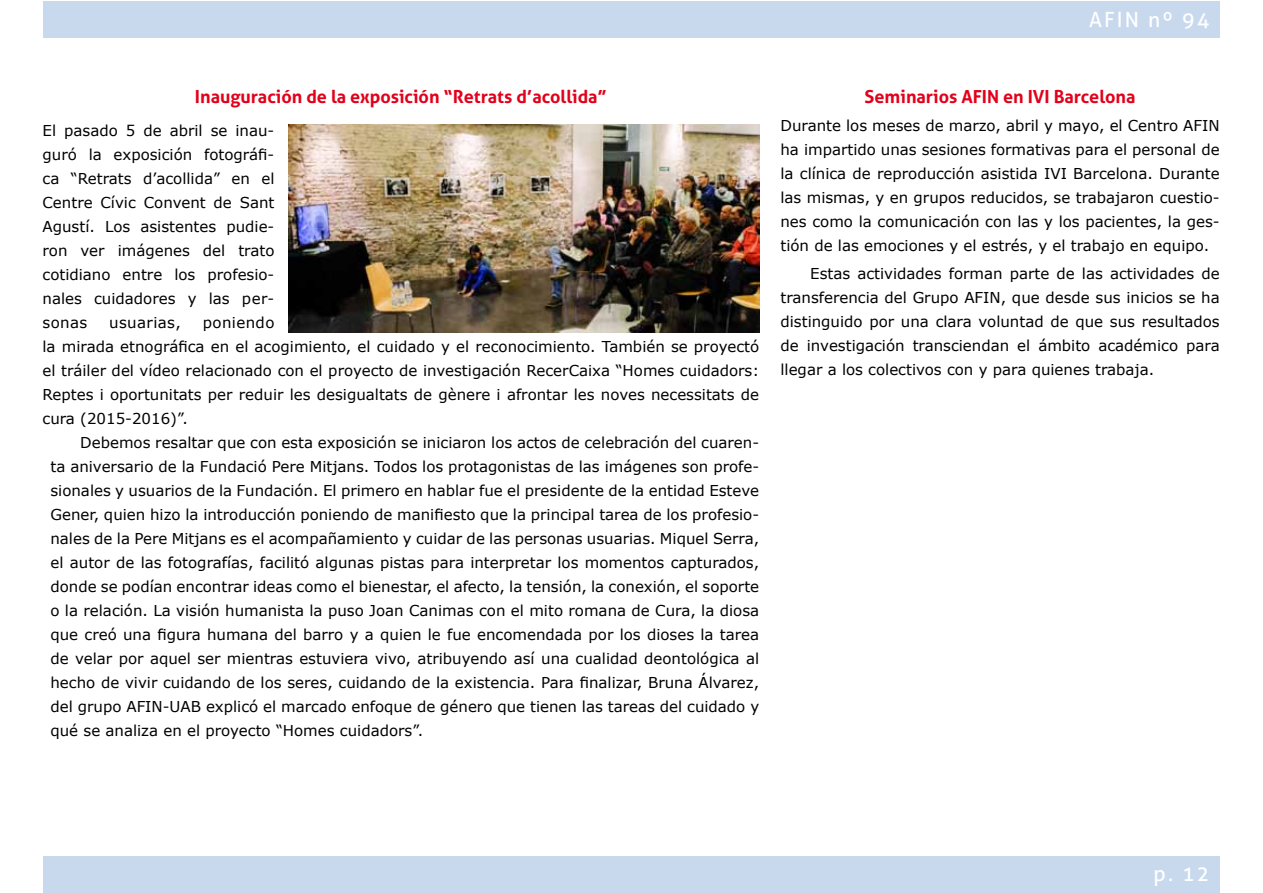
<style>
.page{position:relative;width:1263px;height:893px;background:#fff}
.page>*{position:absolute;margin:0;border:0;box-sizing:border-box;transform-origin:0 0}
.t1{font:21px "Aller";letter-spacing:.1em;color:#fff}
.t2{font:700 18px "Aller";color:#e2001a}
.t3{font:15px/24px "Verdana";color:#000;text-align:justify}
.t4{font:15px "Verdana";letter-spacing:.025em;color:#000}
</style>
<div class="page">
<div style="left:43px;top:1px;width:1177px;height:37px;background:#c8d9ee"></div>
<div style="left:43px;top:856px;width:1177px;height:37px;background:#c8d9ee"></div>
<img style="left:289px;top:124px;width:470px;height:208px">
<h1 class="t1" style="left:1089px;top:7px;width:122px">AFIN nº 94</h1>
<p class="t2" style="left:195px;top:85px;width:413px">Inauguración de la exposición “Retrats d’acollida”</p>
<p class="t3" style="left:43px;top:118px;width:233px">El pasado 5 de abril se inau&shy;guró la exposición fotográfi&shy;ca “Retrats d’acollida” en el Centre Cívic Convent de Sant Agustí. Los asistentes pudie&shy;ron ver imágenes del trato cotidiano entre los profesio&shy;nales cuidadores y las per&shy;sonas</p>
<p class="t3" style="left:43px;top:310px;width:718px;text-align:left;text-indent:160px">poniendo<br>la mirada etnográfica en el acogimiento, el cuidado y el reconocimiento. También se proyectó el tráiler del vídeo relacionado con el proyecto de investigación RecerCaixa “Homes cuidadors:<br>Reptes i oportunitats per reduir les desigualtats de gènere i afrontar les noves necessitats de cura (2015-2016)”.</p>
<p class="t3" style="left:50px;top:430px;width:710px;text-indent:30px">Debemos resaltar que con esta exposición se iniciaron los actos de celebración del cuaren&shy;ta aniversario de la Fundació Pere Mitjans. Todos los protagonistas de las imágenes son profe&shy;sionales y usuarios de la Fundación. El primero en hablar fue el presidente de la entidad Esteve Gener, quien hizo la introducción poniendo de manifiesto que la principal tarea de los profesio&shy;nales de la Pere Mitjans es el acompañamiento y cuidar de las personas usuarias. Miquel Serra, el autor de las fotografías, facilitó algunas pistas para interpretar los momentos capturados, donde se podían encontrar ideas como el bienestar, el afecto, la tensión, la conexión, el soporte o la relación. La visión humanista la puso Joan Canimas con el mito romana de Cura, la diosa que creó una figura humana del barro y a quien le fue encomendada por los dioses la tarea de velar por aquel ser mientras estuviera vivo, atribuyendo así una cualidad deontológica al hecho de vivir cuidando de los seres, cuidando de la existencia. Para finalizar, Bruna Álvarez, del grupo AFIN-UAB explicó el marcado enfoque de género que tienen las tareas del cuidado y qué se analiza en el proyecto “Homes cuidadors”.</p>
<p class="t4" style="left:109px;top:312px;width:73px">usuarias,</p>
<p class="t2" style="left:865px;top:85px;width:272px">Seminarios AFIN en IVI Barcelona</p>
<p class="t3" style="left:780px;top:113px;width:441px">Durante los meses de marzo, abril y mayo, el Centro AFIN ha impartido unas sesiones formativas para el personal de la clínica de reproducción asistida IVI Barcelona. Durante las mismas, y en grupos reducidos, se trabajaron cuestio&shy;nes como la comunicación con las y los pacientes, la ges&shy;tión de las emociones y el estrés, y el trabajo en equipo.</p>
<p class="t3" style="left:780px;top:261px;width:441px;text-indent:30px">Estas actividades forman parte de las actividades de transferencia del Grupo AFIN, que desde sus inicios se ha distinguido por una clara voluntad de que sus resultados de investigación transciendan el ámbito académico para llegar a los colectivos con y para quienes trabaja.</p>
<h1 class="t1" style="left:1153px;top:861px;width:57px">p. 12</h1>
</div>
